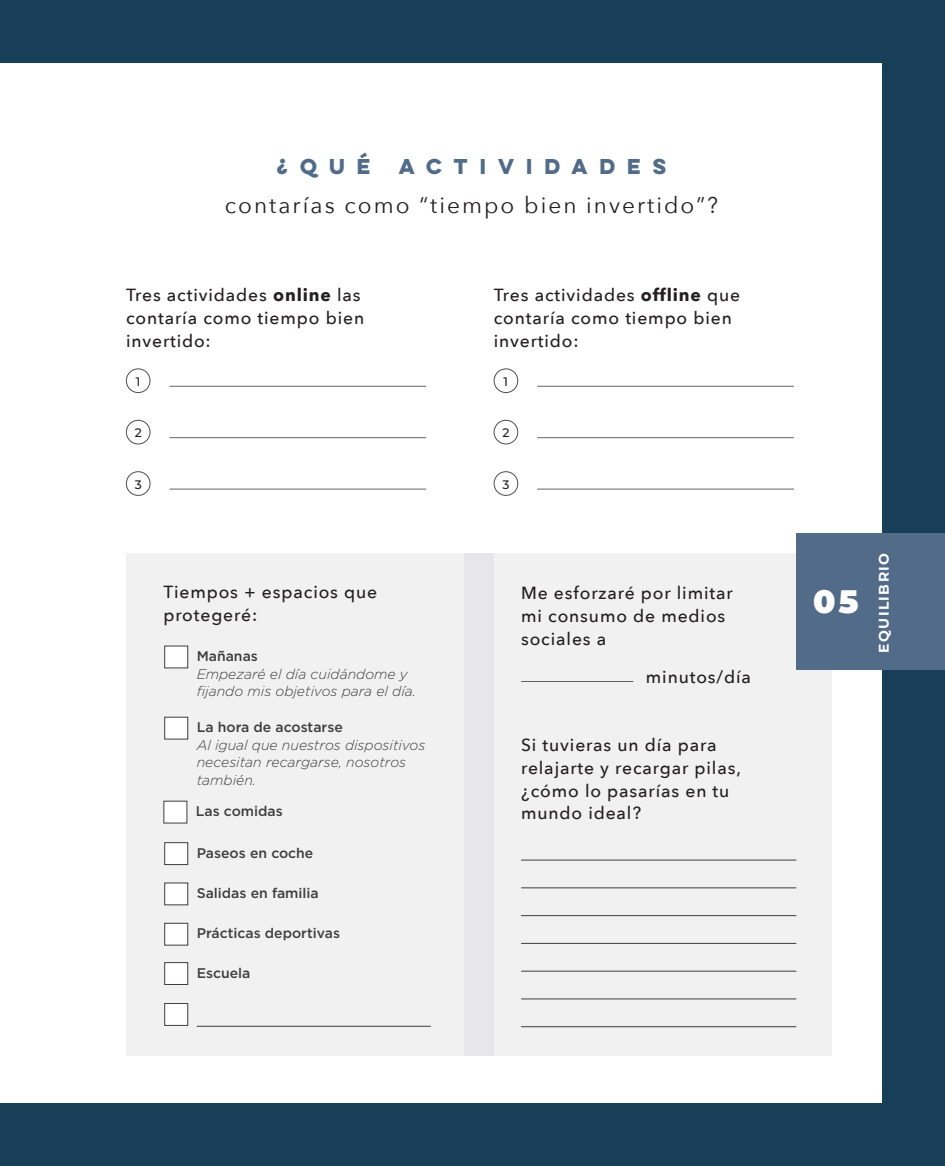
<style>
.page{position:relative;width:945px;height:1166px;background:#193e58}
.page>*{position:absolute;margin:0;border:0;box-sizing:border-box;transform-origin:0 0}
.t1{font:900 32.55px "Montserrat";color:#fff}
.t2{font:22.57px "Avenir Next";letter-spacing:.09em;color:#231f20}
.t3{font:700 19.25px "Lulo Clean One";letter-spacing:.4em;color:#516b89}
.t4{font:500 17.5px/22.8px "Avenir Next";letter-spacing:.05em;color:#231f20}
.t5{font:italic 300 14px/17.5px "Gotham";color:#3e3e3f}
.t6{font:500 14px "Gotham";color:#3e3e3f}
.t7{font:700 14px "Montserrat";letter-spacing:.1em;color:#fff}
.t8{font:500 12.42px "Montserrat";color:#231f20}
.s1{font-weight:700}
.s2{font-weight:500;font-style:normal}
</style>
<div class="page">
<div style="left:0;top:63px;width:882px;height:1039px;background:#fff"></div>
<div style="left:126px;top:553px;width:368px;height:502px;background:#f1f1f2"></div>
<div style="left:464px;top:553px;width:367px;height:502px;background:#f1f1f2"></div>
<div style="left:796px;top:533px;width:149px;height:136px;background:#516b89"></div>
<hr style="left:521px;top:681px;width:112px;height:1px;background:#3e3e3f">
<div style="left:163px;top:800px;width:24px;height:23px;background:#fff"></div>
<div style="left:164px;top:645px;width:24px;height:23px;background:#fff;border:1px solid #3e3e3f"></div>
<div style="left:164px;top:716px;width:24px;height:23px;background:#fff;border:1px solid #3e3e3f"></div>
<div style="left:164px;top:842px;width:24px;height:23px;background:#fff;border:1px solid #3e3e3f"></div>
<div style="left:164px;top:882px;width:24px;height:23px;background:#fff;border:1px solid #3e3e3f"></div>
<div style="left:164px;top:922px;width:24px;height:23px;background:#fff;border:1px solid #3e3e3f"></div>
<div style="left:164px;top:962px;width:24px;height:23px;background:#fff;border:1px solid #3e3e3f"></div>
<div style="left:164px;top:1003px;width:24px;height:22px;background:#fff;border:1px solid #3e3e3f"></div>
<hr style="left:197px;top:1025px;width:234px;height:1px;background:#3e3e3f">
<hr style="left:521px;top:887px;width:275px;height:1px;background:#3e3e3f">
<hr style="left:521px;top:1026px;width:275px;height:1px;background:#3e3e3f">
<hr style="left:521px;top:915px;width:275px;height:1px;background:#3e3e3f">
<hr style="left:521px;top:943px;width:275px;height:1px;background:#3e3e3f">
<hr style="left:521px;top:970px;width:275px;height:1px;background:#3e3e3f">
<hr style="left:521px;top:998px;width:275px;height:1px;background:#3e3e3f">
<hr style="left:169px;top:386px;width:257px;height:1px;background:#3e3e3f">
<div style="left:126px;top:368px;width:24px;height:25px;border:1px solid #231f20;border-radius:50%"></div>
<hr style="left:169px;top:437px;width:257px;height:1px;background:#3e3e3f">
<div style="left:126px;top:420px;width:24px;height:24px;border:1px solid #231f20;border-radius:50%"></div>
<hr style="left:169px;top:488px;width:257px;height:1px;background:#3e3e3f">
<div style="left:126px;top:471px;width:24px;height:25px;border:1px solid #231f20;border-radius:50%"></div>
<hr style="left:537px;top:386px;width:257px;height:1px;background:#3e3e3f">
<div style="left:494px;top:368px;width:24px;height:25px;border:1px solid #231f20;border-radius:50%"></div>
<hr style="left:537px;top:437px;width:257px;height:1px;background:#3e3e3f">
<div style="left:494px;top:420px;width:24px;height:24px;border:1px solid #231f20;border-radius:50%"></div>
<hr style="left:537px;top:488px;width:257px;height:1px;background:#3e3e3f">
<div style="left:494px;top:471px;width:24px;height:25px;border:1px solid #231f20;border-radius:50%"></div>
<hr style="left:521px;top:859px;width:275px;height:1px;background:#3e3e3f">
<p class="t3" style="left:277px;top:152px;width:100px">¿QUÉ</p>
<p class="t3" style="left:399px;top:152px;width:273px">ACTIVIDADES</p>
<p class="t2" style="left:225px;top:186px;width:495px">contarías como “tiempo bien invertido”?</p>
<p class="t4" style="left:126px;top:283px;width:240px">Tres actividades <span class="s1">online</span> las contaría como tiempo bien invertido:</p>
<p class="t8" style="left:136px;top:373px;width:6px">1</p>
<p class="t4" style="left:494px;top:283px;width:248px">Tres actividades <span class="s1">offline</span> que contaría como tiempo bien invertido:</p>
<p class="t8" style="left:504px;top:373px;width:6px">1</p>
<p class="t8" style="left:135px;top:424px;width:9px">2</p>
<p class="t8" style="left:502px;top:424px;width:9px">2</p>
<p class="t8" style="left:135px;top:475px;width:9px">3</p>
<p class="t8" style="left:502px;top:475px;width:9px">3</p>
<p class="t4" style="left:163px;top:580px;width:215px">Tiempos + espacios que protegeré:</p>
<p class="t4" style="left:521px;top:581px;width:213px">Me esforzaré por limitar mi consumo de medios sociales a</p>
<p class="t4" style="left:646px;top:665px;width:107px">minutos/día</p>
<p class="t5" style="left:197px;top:647px;width:221px"><span class="s2">Mañanas<br></span>Empezaré el día cuidándome y fijando mis objetivos para el día.</p>
<p class="t5" style="left:197px;top:718px;width:230px"><span class="s2">La hora de acostarse<br></span>Al igual que nuestros dispositivos necesitan recargarse, nosotros también.</p>
<p class="t4" style="left:521px;top:733px;width:221px">Si tuvieras un día para relajarte y recargar pilas, ¿cómo lo pasarías en tu mundo ideal?</p>
<p class="t6" style="left:196px;top:802px;width:88px">Las comidas</p>
<p class="t6" style="left:197px;top:843px;width:118px">Paseos en coche</p>
<p class="t6" style="left:197px;top:883px;width:124px">Salidas en familia</p>
<p class="t6" style="left:197px;top:924px;width:145px">Prácticas deportivas</p>
<p class="t6" style="left:197px;top:963px;width:55px">Escuela</p>
<p class="t1" style="left:813px;top:577px;width:47px">05</p>
<p class="t7" style="left:874px;top:653px;width:101px;rotate:-90deg">EQUILIBRIO</p>
</div>
